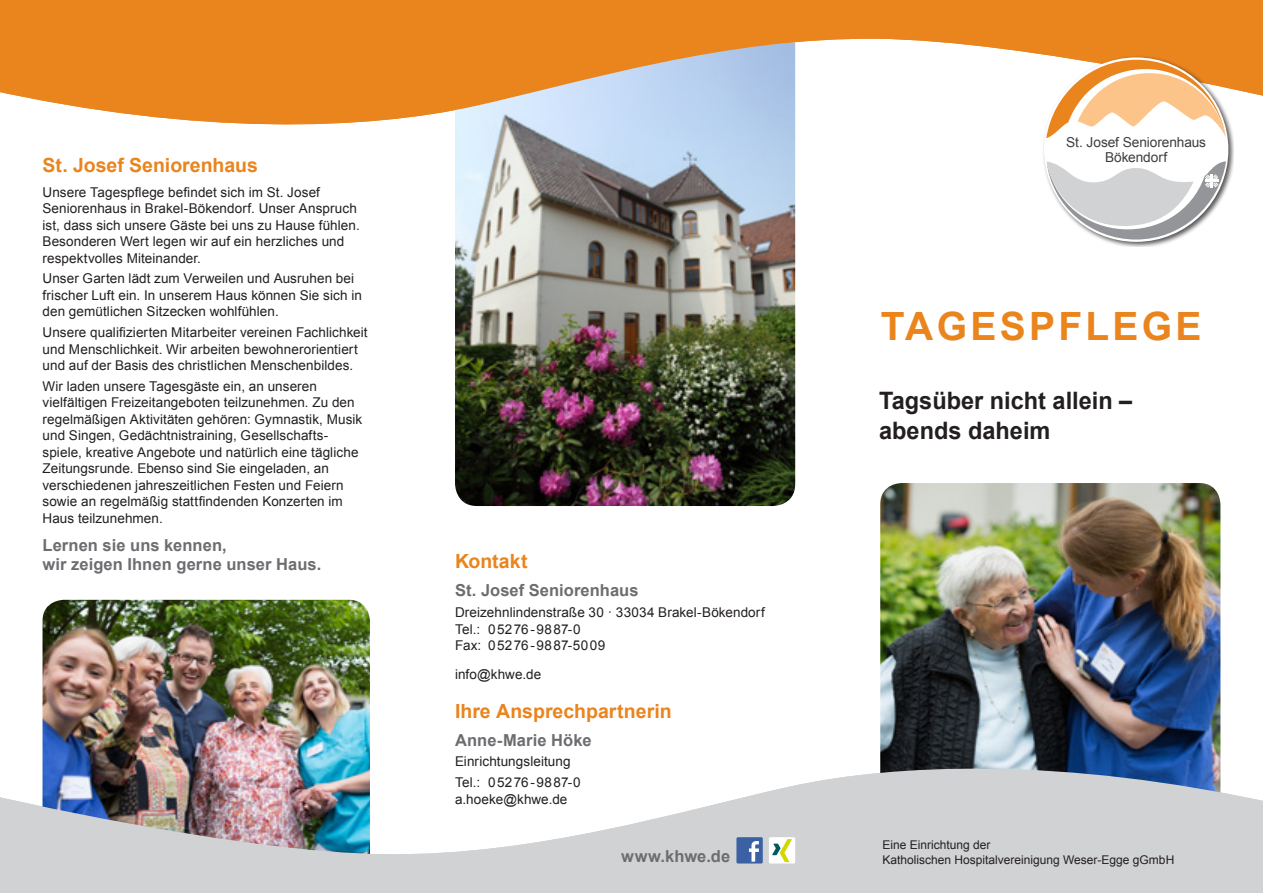
<style>
.page{position:relative;width:1263px;height:893px;background:#fff}
.page>*{position:absolute;margin:0;border:0;box-sizing:border-box;transform-origin:0 0}
.t1{font:700 39px "Arial";letter-spacing:.085em;color:#ea841d}
.t2{font:700 24px/30px "Arial";color:#231f20}
.t3{font:700 19.5px "Arial";color:#ea841d}
.t4{font:700 16.5px/19.5px "Arial";letter-spacing:.005em;color:#6c6d70}
.t5{font:13.65px/15.5px "Arial";letter-spacing:-.005em;color:#3e3e3f;text-align:center}
.t6{font:13.5px/16.5px "Arial";letter-spacing:.005em;color:#231f20}
.t7{font:12px/15px "Arial";color:#231f20}
</style>
<div class="page">
<img style="left:455px;top:136px;width:340px;height:370px">
<svg style="left:0;top:0;width:1263px;height:136px;fill:#ea841d"></svg>
<img style="left:880px;top:483px;width:340px;height:274px">
<img style="left:43px;top:600px;width:327px;height:157px">
<img style="left:0;top:757px;width:1263px;height:136px">
<div style="left:1042px;top:55px;width:191px;height:192px;background:#231f20;opacity:.75"></div>
<div style="left:1044px;top:57px;width:184px;height:185px;background:#fff;border-radius:50%"></div>
<svg style="left:1046px;top:161px;width:180px;height:86px"></svg>
<svg style="left:1046px;top:53px;width:180px;height:85px"></svg>
<div style="left:736px;top:837px;width:27px;height:26px;background:#3b61a4;border-radius:2px"></div>
<svg style="left:749px;top:841px;width:10px;height:21px"></svg>
<div style="left:769px;top:837px;width:26px;height:26px;background:#fff;border-radius:2px"></div>
<svg style="left:772px;top:839px;width:20px;height:23px"></svg>
<h3 class="t3" style="left:43px;top:151px;width:217px">St. Josef Seniorenhaus</h3>
<p class="t6" style="left:43px;top:183px;width:319px">Unsere Tagespflege befindet sich im St. Josef Seniorenhaus in Brakel-Bökendorf. Unser Anspruch ist, dass sich unsere Gäste bei uns zu Hause fühlen.<br>Besonderen Wert legen wir auf ein herzliches und respektvolles Miteinander.</p>
<p class="t6" style="left:43px;top:270px;width:321px">Unser Garten lädt zum Verweilen und Ausruhen bei frischer Luft ein. In unserem Haus können Sie sich in den gemütlichen Sitzecken wohlfühlen.</p>
<p class="t6" style="left:43px;top:324px;width:327px">Unsere qualifizierten Mitarbeiter vereinen Fachlichkeit und Menschlichkeit. Wir arbeiten bewohnerorientiert und auf der Basis des christlichen Menschenbildes.</p>
<p class="t6" style="left:43px;top:378px;width:321px">Wir laden unsere Tagesgäste ein, an unseren vielfältigen Freizeitangeboten teilzunehmen. Zu den regelmäßigen Aktivitäten gehören: Gymnastik, Musik und Singen, Gedächtnistraining, Gesellschafts&shy;spiele, kreative Angebote und natürlich eine tägliche Zeitungsrunde. Ebenso sind Sie eingeladen, an verschiedenen jahreszeitlichen Festen und Feiern sowie an regelmäßig stattfindenden Konzerten im Haus teilzunehmen.</p>
<p class="t4" style="left:43px;top:535px;width:280px">Lernen sie uns kennen,<br>wir zeigen Ihnen gerne unser Haus.</p>
<p class="t5" style="left:1066px;top:135px;width:141px">St. Josef Seniorenhaus<br>Bökendorf</p>
<h1 class="t1" style="left:881px;top:299px;width:322px">TAGESPFLEGE</h1>
<h3 class="t3" style="left:455px;top:548px;width:74px">Kontakt</h3>
<p class="t4" style="left:455px;top:581px;width:185px">St. Josef Seniorenhaus</p>
<p class="t6" style="left:455px;top:604px;width:311px">Dreizehnlindenstraße 30 · 33034 Brakel-Bökendorf<br>Tel.: 05276-9887-0<br>Fax: 05276-9887-5009</p>
<p class="t6" style="left:455px;top:666px;width:88px">info@khwe.de</p>
<h3 class="t3" style="left:455px;top:697px;width:218px">Ihre Ansprechpartnerin</h3>
<p class="t4" style="left:455px;top:730px;width:138px">Anne-Marie Höke</p>
<p class="t6" style="left:455px;top:751px;width:127px;line-height:20.7px">Einrichtungsleitung<br>Tel.: 05276-9887-0</p>
<p class="t6" style="left:455px;top:791px;width:114px">a.hoeke@khwe.de</p>
<h2 class="t2" style="left:879px;top:386px;width:255px">Tagsüber nicht allein – abends daheim</h2>
<p class="t4" style="left:621px;top:847px;width:111px">www.khwe.de</p>
<p class="t7" style="left:882px;top:837px;width:293px">Eine Einrichtung der<br>Katholischen Hospitalvereinigung Weser-Egge gGmbH</p>
</div>
